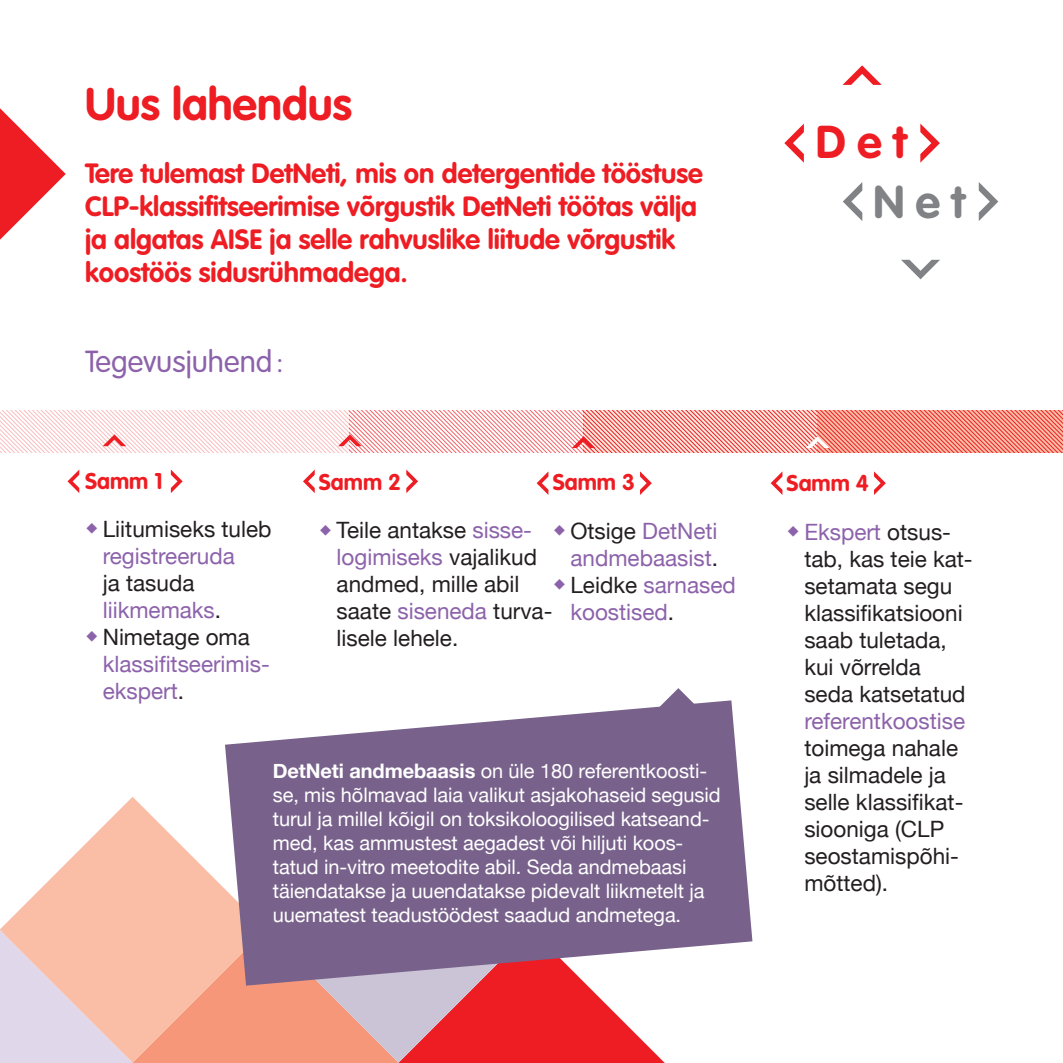
<style>
.page{position:relative;width:1063px;height:1063px;background:#fff}
.page>*{position:absolute;margin:0;border:0;box-sizing:border-box;transform-origin:0 0}
.t1{font:700 45.25px "VAG Rounded Std";color:#ee1d23}
.t2{font:700 45.25px "VAG Rounded Std";color:#808285}
.t3{font:700 45px "VAG Rounded Std";color:#ee1d23}
.t4{font:300 30px "VAG Rounded Std";color:#8c62aa}
.t5{font:700 27.5px/33px "VAG Rounded Std";color:#ee1d23}
.t6{font:22.5px/27px "Helvetica Neue";color:#231f20}
.t7{font:22.5px/27px "Helvetica Neue";color:#8c62aa}
.t8{font:700 22.5px "VAG Rounded Std";color:#ee1d23}
.t9{font:20px/24px "Helvetica Neue";letter-spacing:-.005em;color:#fff}
.s1{color:#8c62aa}
.s2{color:#231f20}
.s3{font-weight:700}
</style>
<div class="page">
<svg style="left:0;top:797px;width:225px;height:133px;fill:#fabda6"></svg>
<svg style="left:0;top:930px;width:665px;height:133px;background:#ee9790"></svg>
<svg style="left:843px;top:65px;width:39px;height:20px"></svg>
<svg style="left:920px;top:124px;width:20px;height:39px"></svg>
<svg style="left:784px;top:124px;width:20px;height:39px"></svg>
<svg style="left:901px;top:260px;width:39px;height:19px"></svg>
<svg style="left:843px;top:182px;width:19px;height:39px"></svg>
<svg style="left:979px;top:182px;width:19px;height:39px"></svg>
<svg style="left:0;top:108px;width:66px;height:132px"></svg>
<svg style="left:666px;top:688px;width:24px;height:12px"></svg>
<svg style="left:225px;top:700px;width:527px;height:286px;background:#8f799b"></svg>
<svg style="left:171px;top:470px;width:12px;height:23px"></svg>
<svg style="left:67px;top:470px;width:12px;height:23px"></svg>
<svg style="left:406px;top:470px;width:12px;height:23px"></svg>
<svg style="left:303px;top:470px;width:12px;height:23px"></svg>
<svg style="left:640px;top:471px;width:12px;height:24px"></svg>
<svg style="left:537px;top:472px;width:11px;height:23px"></svg>
<svg style="left:874px;top:471px;width:12px;height:24px"></svg>
<svg style="left:771px;top:472px;width:11px;height:23px"></svg>
<svg style="left:0;top:410px;width:1063px;height:43px"></svg>
<h2 class="t3" style="left:85px;top:77px;width:269px">Uus lahendus</h2>
<h3 class="t5" style="left:85px;top:158px;width:619px">Tere tulemast DetNeti, mis on detergentide tööstuse CLP-klassifitseerimise võrgustik DetNeti töötas välja ja algatas AISE ja selle rahvuslike liitude võrgustik koostöös sidusrühmadega.</h3>
<h3 class="t4" style="left:85px;top:344px;width:200px">Tegevusjuhend:</h3>
<p class="t8" style="left:85px;top:468px;width:79px">Samm 1</p>
<p class="t6" style="left:103px;top:515px;width:170px;text-indent:-18px"><span class="s1">▲</span> Liitumiseks tuleb <span class="s1">registreeruda</span></p>
<p class="t7" style="left:103px;top:569px;width:120px"><span class="s2">ja tasuda </span>liikmemaks<span class="s2">.</span></p>
<p class="t7" style="left:103px;top:623px;width:169px;text-indent:-18px">▲ <span class="s2">Nimetage oma </span>klassifitseerimis&shy;ekspert<span class="s2">.</span></p>
<p class="t8" style="left:319px;top:469px;width:84px">Samm 2</p>
<p class="t6" style="left:337px;top:516px;width:217px;text-indent:-18px"><span class="s1">▲</span> Teile antakse <span class="s1">sisse&shy;logimiseks</span> vajalikud andmed, mille abil saate <span class="s1">siseneda</span> turva&shy;lisele lehele.</p>
<p class="t8" style="left:553px;top:469px;width:84px">Samm 3</p>
<p class="t7" style="left:553px;top:517px;width:167px;text-align:right">▲ <span class="s2">Otsige</span> DetNeti andmebaasist<span class="s2">.</span></p>
<p class="t7" style="left:570px;top:571px;width:167px;text-indent:-18px">▲ <span class="s2">Leidke</span> sarnased koostised<span class="s2">.</span></p>
<p class="t9" style="left:273px;top:759px;width:449px"><span class="s3">DetNeti andmebaasis</span> on üle 180 referentkoosti&shy;se, mis hõlmavad laia valikut asjakohaseid segusid turul ja millel kõigil on toksikoloogilised katseand&shy;med, kas ammustest aegadest või hiljuti koos&shy;tatud in-vitro meetodite abil. Seda andmebaasi täiendatakse ja uuendatakse pidevalt liikmetelt ja uuematest teadustöödest saadud andmetega.</p>
<h1 class="t1" style="left:816px;top:116px;width:92px">Det</h1>
<h1 class="t2" style="left:873px;top:175px;width:93px">Net</h1>
<p class="t8" style="left:787px;top:470px;width:84px">Samm 4</p>
<p class="t6" style="left:804px;top:518px;width:170px;text-indent:-18px"><span class="s1">▲ Ekspert</span> otsus&shy;tab, kas teie kat&shy;setamata segu klassifikatsiooni saab tuletada, kui võrrelda seda katsetatud</p>
<p class="t7" style="left:804px;top:707px;width:162px">referentkoostise</p>
<p class="t6" style="left:804px;top:734px;width:161px">toimega nahale ja silmadele ja selle klassifikat&shy;siooniga (CLP seostamispõhi&shy;mõtted).</p>
</div>
